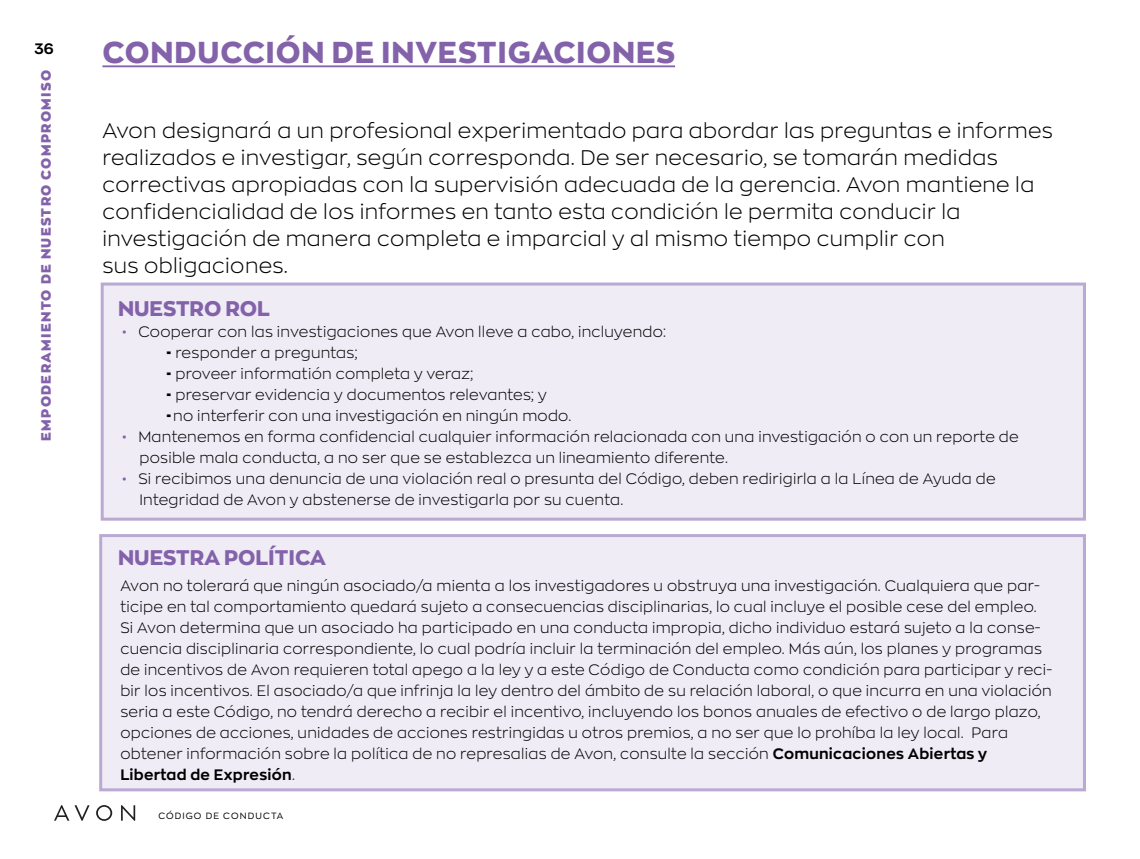
<style>
.page{position:relative;width:1140px;height:859px;background:#fff}
.page>*{position:absolute;margin:0;border:0;box-sizing:border-box;transform-origin:0 0}
.t1{font:800 30px "Zona Pro";letter-spacing:.03em;color:#8362aa}
.t2{font:300 21px/27px "Zona Pro";letter-spacing:.02em;color:#000}
.t3{font:800 21px "Zona Pro";color:#8362aa}
.t4{font:300 15px/21px "Zona Pro";letter-spacing:.02em;color:#000}
.t5{font:700 15px "Zona Pro";color:#000}
.t6{font:900 13.5px "Zona Pro";letter-spacing:.1em;color:#8362aa}
.t7{font:9px "Zona Pro";letter-spacing:.125em;color:#000}
.s1{color:#8362aa}
.s2{font-weight:900}
.s3{font-weight:700}
</style>
<div class="page">
<svg style="left:54px;top:805px;width:81px;height:16px"></svg>
<div style="left:102px;top:284px;width:982px;height:235px;background:#efecf6"></div>
<div style="left:101px;top:283px;width:985px;height:238px;border:3px solid #baa9d2"></div>
<hr style="left:102px;top:65px;width:573px;height:2px;background:#8362aa">
<div style="left:99px;top:534px;width:987px;height:257px;background:#efecf6;border:3px solid #baa9d2"></div>
<p class="t5" style="left:34px;top:39px;width:21px">36</p>
<p class="t6" style="left:37px;top:441px;width:372px;rotate:-90deg">EMPODERAMIENTO DE NUESTRO COMPROMISO</p>
<h1 class="t1" style="left:102px;top:32px;width:574px">CONDUCCIÓN DE INVESTIGACIONES</h1>
<p class="t2" style="left:102px;top:116px;width:952px">Avon designará a un profesional experimentado para abordar las preguntas e informes realizados e investigar, según corresponda. De ser necesario, se tomarán medidas correctivas apropiadas con la supervisión adecuada de la gerencia. Avon mantiene la confidencialidad de los informes en tanto esta condición le permita conducir la investigación de manera completa e imparcial y al mismo tiempo cumplir con<br>sus obligaciones.</p>
<h2 class="t3" style="left:118px;top:295px;width:153px">NUESTRO ROL</h2>
<p class="t4" style="left:122px;top:321px;width:546px"><span class="s1">•</span> Cooperar con las investigaciones que Avon lleve a cabo, incluyendo:</p>
<p class="t4" style="left:167px;top:342px;width:192px"><span class="s2">-</span> responder a preguntas;</p>
<p class="t4" style="left:167px;top:363px;width:308px"><span class="s2">-</span> proveer informatión completa y veraz;</p>
<p class="t4" style="left:167px;top:384px;width:381px"><span class="s2">-</span> preservar evidencia y documentos relevantes; y</p>
<p class="t4" style="left:167px;top:405px;width:406px"><span class="s2">-</span> no interferir con una investigación en ningún modo.</p>
<p class="t4" style="left:139px;top:426px;width:881px;text-indent:-18px"><span class="s1">•</span> Mantenemos en forma confidencial cualquier información relacionada con una investigación o con un reporte de posible mala conducta, a no ser que se establezca un lineamiento diferente.</p>
<p class="t4" style="left:139px;top:468px;width:857px;text-indent:-18px"><span class="s1">•</span> Si recibimos una denuncia de una violación real o presunta del Código, deben redirigirla a la Línea de Ayuda de<br>Integridad de Avon y abstenerse de investigarla por su cuenta.</p>
<h2 class="t3" style="left:118px;top:544px;width:210px">NUESTRA POLÍTICA</h2>
<p class="t4" style="left:120px;top:574px;width:933px">Avon no tolerará que ningún asociado/a mienta a los investigadores u obstruya una investigación. Cualquiera que par&shy;ticipe en tal comportamiento quedará sujeto a consecuencias disciplinarias, lo cual incluye el posible cese del empleo.<br>Si Avon determina que un asociado ha participado en una conducta impropia, dicho individuo estará sujeto a la conse&shy;cuencia disciplinaria correspondiente, lo cual podría incluir la terminación del empleo. Más aún, los planes y programas de incentivos de Avon requieren total apego a la ley y a este Código de Conducta como condición para participar y reci&shy;bir los incentivos. El asociado/a que infrinja la ley dentro del ámbito de su relación laboral, o que incurra en una violación seria a este Código, no tendrá derecho a recibir el incentivo, incluyendo los bonos anuales de efectivo o de largo plazo, opciones de acciones, unidades de acciones restringidas u otros premios, a no ser que lo prohíba la ley local. Para obtener información sobre la política de no represalias de Avon, consulte la sección <span class="s3">Comunicaciones Abiertas y Libertad de Expresión</span>.</p>
<p class="t7" style="left:158px;top:810px;width:127px">CÓDIGO DE CONDUCTA</p>
</div>
